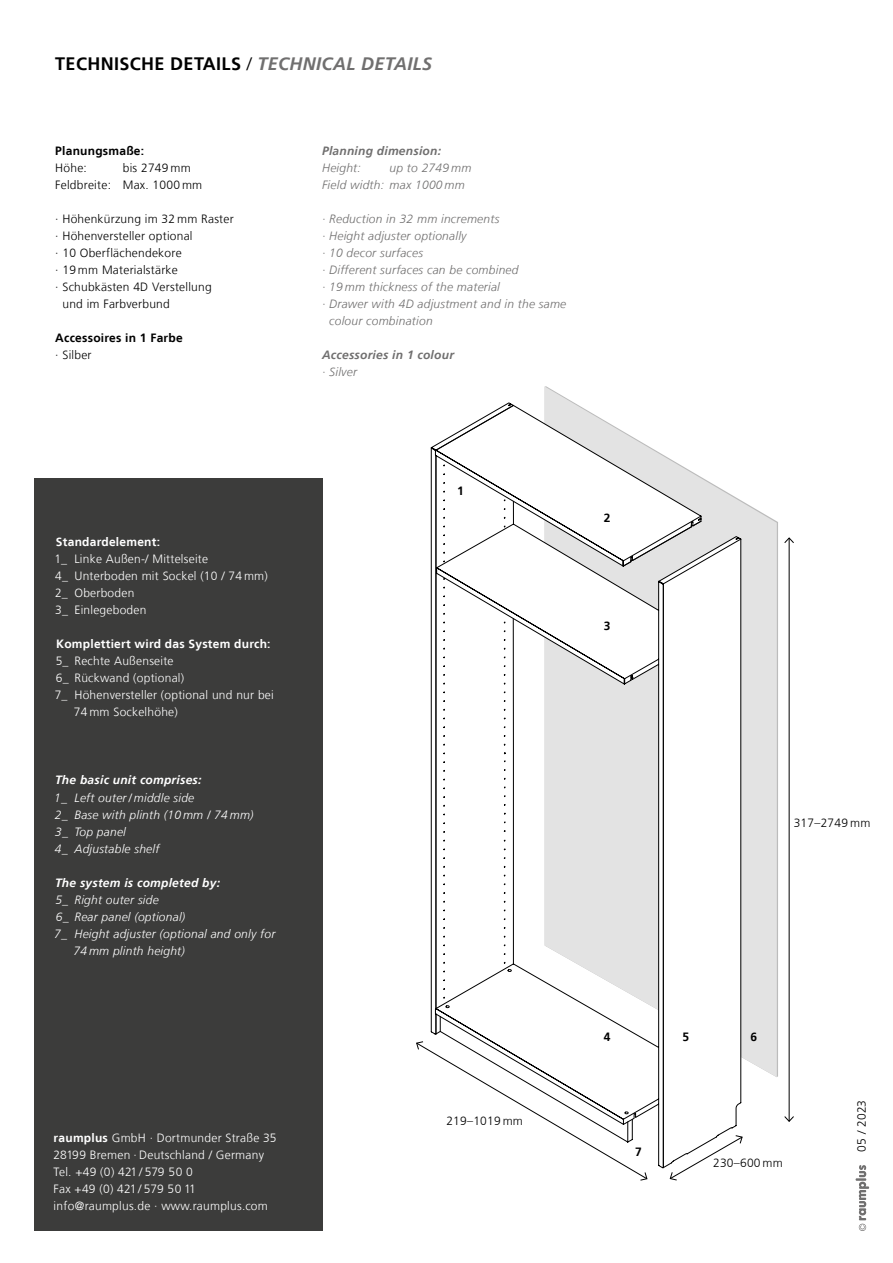
<style>
.page{position:relative;width:893px;height:1263px;background:#fff}
.page>*{position:absolute;margin:0;border:0;box-sizing:border-box;transform-origin:0 0}
.t1{font:700 18px "Frutiger LT";letter-spacing:.02em;color:#000}
.t2{font:300 12px/17px "Frutiger LT";letter-spacing:.02em;color:#fff}
.t3{font:italic 300 12px/17px "Frutiger LT";letter-spacing:.02em;color:#706f6f}
.t4{font:300 12px/17px "Frutiger LT";letter-spacing:.02em;color:#000}
.t5{font:italic 300 12px/17px "Frutiger LT";letter-spacing:.02em;color:#fff}
.t6{font:700 12px "Frutiger LT";letter-spacing:.02em;color:#fff}
.t7{font:italic 700 12px "Frutiger LT";letter-spacing:.02em;color:#fff}
.t8{font:700 12px "Frutiger LT";letter-spacing:.02em;color:#000}
.t9{font:italic 700 12px "Frutiger LT";letter-spacing:.02em;color:#706f6f}
.s1{font-weight:300}
.s2{font-style:italic;color:#706f6f}
.s3{font-weight:700}
</style>
<div class="page">
<svg style="left:545px;top:386px;width:232px;height:691px;fill:#e3e3e3"></svg>
<svg style="left:504px;top:402px;width:238px;height:733px"></svg>
<svg style="left:431px;top:405px;width:271px;height:763px"></svg>
<svg style="left:439px;top:521px;width:255px;height:622px"></svg>
<svg style="left:856px;top:1165px;width:13px;height:66px"></svg>
<div style="left:34px;top:478px;width:288px;height:753px;background:#3c3c3b"></div>
<hr style="left:789px;top:538px;width:1px;height:583px;background:#000">
<svg style="left:784px;top:537px;width:10px;height:6px"></svg>
<svg style="left:784px;top:1116px;width:10px;height:6px"></svg>
<svg style="left:416px;top:1041px;width:231px;height:139px"></svg>
<svg style="left:670px;top:1135px;width:73px;height:45px"></svg>
<h1 class="t1" style="left:55px;top:53px;width:378px">TECHNISCHE DETAILS <span class="s1">/</span> <span class="s2">TECHNICAL DETAILS</span></h1>
<p class="t8" style="left:55px;top:144px;width:90px">Planungsmaße:</p>
<p class="t4" style="left:55px;top:160px;width:33px">Höhe:</p>
<p class="t4" style="left:55px;top:160px;width:148px;text-indent:68px">bis 2749 mm<br>Feldbreite: Max. 1000 mm</p>
<p class="t4" style="left:55px;top:211px;width:180px">∙ Höhenkürzung im 32 mm Raster</p>
<p class="t4" style="left:55px;top:228px;width:139px">∙ Höhenversteller optional</p>
<p class="t4" style="left:55px;top:245px;width:128px">∙ 10 Oberflächendekore</p>
<p class="t4" style="left:55px;top:262px;width:124px">∙ 19 mm Materialstärke</p>
<p class="t4" style="left:55px;top:279px;width:158px">∙ Schubkästen 4D Verstellung</p>
<p class="t4" style="left:62px;top:296px;width:109px">und im Farbverbund</p>
<p class="t8" style="left:55px;top:331px;width:129px">Accessoires in 1 Farbe</p>
<p class="t4" style="left:55px;top:347px;width:38px">∙ Silber</p>
<p class="t9" style="left:322px;top:144px;width:121px">Planning dimension:</p>
<p class="t3" style="left:322px;top:160px;width:40px">Height:</p>
<p class="t3" style="left:322px;top:160px;width:151px;text-indent:67px">up to 2749 mm<br>Field width: max 1000 mm</p>
<p class="t3" style="left:322px;top:211px;width:179px">∙ Reduction in 32 mm increments</p>
<p class="t3" style="left:322px;top:228px;width:146px">∙ Height adjuster optionally</p>
<p class="t3" style="left:322px;top:245px;width:103px">∙ 10 decor surfaces</p>
<p class="t3" style="left:322px;top:262px;width:198px">∙ Different surfaces can be combined</p>
<p class="t3" style="left:322px;top:279px;width:179px">∙ 19 mm thickness of the material</p>
<p class="t3" style="left:322px;top:296px;width:246px">∙ Drawer with 4D adjustment and in the same</p>
<p class="t3" style="left:329px;top:313px;width:105px">colour combination</p>
<p class="t9" style="left:322px;top:348px;width:133px">Accessories in 1 colour</p>
<p class="t3" style="left:322px;top:364px;width:37px">∙ Silver</p>
<p class="t6" style="left:56px;top:535px;width:106px">Standardelement:</p>
<p class="t2" style="left:54px;top:551px;width:215px">1_ Linke Außen-/ Mittelseite<br>4_ Unterboden mit Sockel (10 / 74 mm)<br>2_ Oberboden<br>3_ Einlegeboden</p>
<p class="t6" style="left:56px;top:637px;width:216px">Komplettiert wird das System durch:</p>
<p class="t2" style="left:56px;top:653px;width:119px">5_ Rechte Außenseite</p>
<p class="t2" style="left:56px;top:670px;width:130px">6_ Rückwand (optional)</p>
<p class="t2" style="left:55px;top:687px;width:221px">7_ Höhenversteller (optional und nur bei</p>
<p class="t2" style="left:74px;top:704px;width:106px">74 mm Sockelhöhe)</p>
<p class="t7" style="left:55px;top:773px;width:148px">The basic unit comprises:</p>
<p class="t5" style="left:54px;top:789px;width:201px">1_ Left outer/ middle side<br>2_ Base with plinth (10 mm / 74 mm)<br>3_ Top panel<br>4_ Adjustable shelf</p>
<p class="t7" style="left:55px;top:875px;width:166px">The system is completed by:</p>
<p class="t5" style="left:55px;top:891px;width:105px">5_ Right outer side</p>
<p class="t5" style="left:56px;top:908px;width:131px">6_ Rear panel (optional)</p>
<p class="t5" style="left:54px;top:925px;width:223px">7_ Height adjuster (optional and only for</p>
<p class="t5" style="left:73px;top:942px;width:113px">74 mm plinth height)</p>
<p class="t2" style="left:54px;top:1129px;width:224px"><span class="s3">raumplus</span> GmbH · Dortmunder Straße 35<br>28199 Bremen · Deutschland / Germany<br>Tel. +49 (0) 421 / 579 50 0<br>Fax +49 (0) 421 / 579 50 11 info@raumplus.de · www.raumplus.com</p>
<p class="t8" style="left:457px;top:483px;width:8px">1</p>
<p class="t8" style="left:604px;top:511px;width:8px">2</p>
<p class="t8" style="left:604px;top:619px;width:8px">3</p>
<p class="t4" style="left:794px;top:815px;width:78px">317–2749 mm</p>
<p class="t4" style="left:446px;top:1112px;width:78px">219–1019 mm</p>
<p class="t8" style="left:604px;top:1030px;width:8px">4</p>
<p class="t8" style="left:682px;top:1030px;width:8px">5</p>
<p class="t8" style="left:750px;top:1030px;width:8px">6</p>
<p class="t8" style="left:635px;top:1144px;width:8px">7</p>
<p class="t4" style="left:713px;top:1155px;width:71px">230–600 mm</p>
<p class="t4" style="left:853px;top:1152px;width:53px;rotate:-90deg">05 / 2023</p>
</div>
